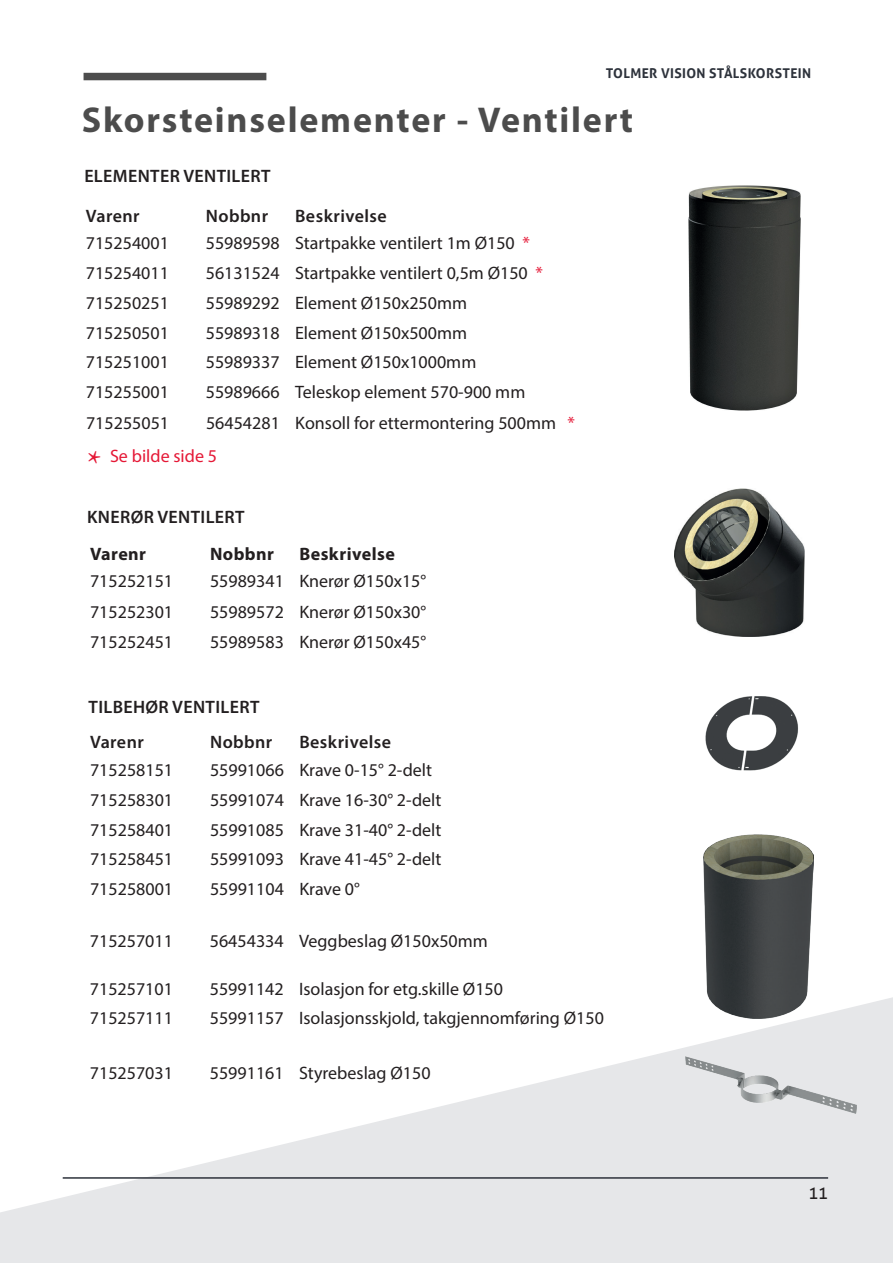
<style>
.page{position:relative;width:893px;height:1263px;background:#fff}
.page>*{position:absolute;margin:0;border:0;box-sizing:border-box;transform-origin:0 0}
.t1{font:700 36px "Myriad Pro";letter-spacing:.05em;color:#4c4c4c}
.t2{font:36px "Minion Pro";color:#e51836}
.t3{font:18px/33px "Myriad Pro";color:#231f20}
.t4{font:600 18px "Myriad Pro";letter-spacing:.02em;color:#231f20}
.t5{font:700 18px "Myriad Pro";letter-spacing:.025em;color:#231f20}
.t6{font:16.5px "Aller";color:#231f20}
.t7{font:700 13.5px "Aller";letter-spacing:.025em;color:#2d323b}
.s1{color:#e51836}
</style>
<div class="page">
<svg style="left:0;top:997px;width:893px;height:266px;fill:#e6e7e9"></svg>
<img style="left:674px;top:488px;width:131px;height:148px">
<img style="left:705px;top:696px;width:93px;height:74px">
<img style="left:703px;top:834px;width:110px;height:184px">
<img style="left:685px;top:1057px;width:171px;height:56px">
<img style="left:689px;top:185px;width:111px;height:225px">
<hr style="left:63px;top:1177px;width:765px;height:2px;background:#2d323b">
<div style="left:84px;top:73px;width:182px;height:7px;background:#4d4d4d"></div>
<p class="t7" style="left:606px;top:65px;width:207px">TOLMER VISION STÅLSKORSTEIN</p>
<h1 class="t1" style="left:82px;top:97px;width:553px">Skorsteinselementer - Ventilert</h1>
<p class="t4" style="left:84px;top:165px;width:188px">ELEMENTER VENTILERT</p>
<p class="t4" style="left:86px;top:204px;width:55px">Varenr</p>
<p class="t4" style="left:206px;top:204px;width:64px">Nobbnr</p>
<p class="t4" style="left:295px;top:204px;width:93px">Beskrivelse</p>
<p class="t3" style="left:86px;top:226px;width:85px">715254001</p>
<p class="t3" style="left:206px;top:226px;width:326px">55989598 Startpakke ventilert 1m Ø150 <span class="s1">*</span></p>
<p class="t3" style="left:86px;top:256px;width:85px">715254011</p>
<p class="t3" style="left:206px;top:256px;width:339px">56131524 Startpakke ventilert 0,5m Ø150 <span class="s1">*</span></p>
<p class="t3" style="left:86px;top:286px;width:85px">715250251</p>
<p class="t3" style="left:206px;top:286px;width:263px">55989292 Element Ø150x250mm</p>
<p class="t3" style="left:86px;top:316px;width:85px">715250501</p>
<p class="t3" style="left:206px;top:316px;width:263px">55989318 Element Ø150x500mm</p>
<p class="t3" style="left:86px;top:346px;width:85px">715251001</p>
<p class="t3" style="left:206px;top:346px;width:272px">55989337 Element Ø150x1000mm</p>
<p class="t3" style="left:86px;top:375px;width:85px">715255001</p>
<p class="t3" style="left:206px;top:375px;width:321px">55989666 Teleskop element 570-900 mm</p>
<p class="t3" style="left:110px;top:406px;width:467px;text-indent:96px">56454281 Konsoll for ettermontering 500mm <span class="s1">*<br>Se bilde side 5</span></p>
<p class="t3" style="left:86px;top:406px;width:85px">715255051</p>
<h1 class="t2" style="left:87px;top:439px;width:16px">*</h1>
<p class="t4" style="left:87px;top:505px;width:159px">KNERØR VENTILERT</p>
<p class="t5" style="left:90px;top:542px;width:58px">Varenr</p>
<p class="t5" style="left:210px;top:542px;width:65px">Nobbnr</p>
<p class="t5" style="left:299px;top:542px;width:97px">Beskrivelse</p>
<p class="t3" style="left:90px;top:564px;width:85px">715252151</p>
<p class="t3" style="left:210px;top:564px;width:218px">55989341 Knerør Ø150x15°</p>
<p class="t3" style="left:90px;top:595px;width:85px">715252301</p>
<p class="t3" style="left:210px;top:595px;width:218px">55989572 Knerør Ø150x30°</p>
<p class="t3" style="left:90px;top:625px;width:85px">715252451</p>
<p class="t3" style="left:210px;top:625px;width:218px">55989583 Knerør Ø150x45°</p>
<p class="t4" style="left:89px;top:695px;width:172px">TILBEHØR VENTILERT</p>
<p class="t4" style="left:90px;top:731px;width:55px">Varenr</p>
<p class="t4" style="left:210px;top:731px;width:64px">Nobbnr</p>
<p class="t4" style="left:299px;top:731px;width:93px">Beskrivelse</p>
<p class="t3" style="left:90px;top:753px;width:85px">715258151</p>
<p class="t3" style="left:210px;top:753px;width:224px">55991066 Krave 0-15° 2-delt</p>
<p class="t3" style="left:90px;top:783px;width:85px">715258301</p>
<p class="t3" style="left:210px;top:783px;width:233px">55991074 Krave 16-30° 2-delt</p>
<p class="t3" style="left:90px;top:813px;width:85px">715258401</p>
<p class="t3" style="left:210px;top:813px;width:233px">55991085 Krave 31-40° 2-delt</p>
<p class="t3" style="left:90px;top:842px;width:85px">715258451</p>
<p class="t3" style="left:210px;top:842px;width:233px">55991093 Krave 41-45° 2-delt</p>
<p class="t3" style="left:90px;top:872px;width:85px">715258001</p>
<p class="t3" style="left:210px;top:872px;width:151px">55991104 Krave 0°</p>
<p class="t3" style="left:90px;top:924px;width:85px">715257011</p>
<p class="t3" style="left:210px;top:924px;width:279px">56454334 Veggbeslag Ø150x50mm</p>
<p class="t3" style="left:90px;top:972px;width:85px">715257101</p>
<p class="t3" style="left:210px;top:972px;width:295px">55991142 Isolasjon for etg.skille Ø150</p>
<p class="t3" style="left:90px;top:1001px;width:85px">715257111</p>
<p class="t3" style="left:210px;top:1001px;width:396px">55991157 Isolasjonsskjold, takgjennomføring Ø150</p>
<p class="t3" style="left:90px;top:1056px;width:85px">715257031</p>
<p class="t3" style="left:210px;top:1056px;width:222px">55991161 Styrebeslag Ø150</p>
<p class="t6" style="left:808px;top:1183px;width:21px">11</p>
</div>
